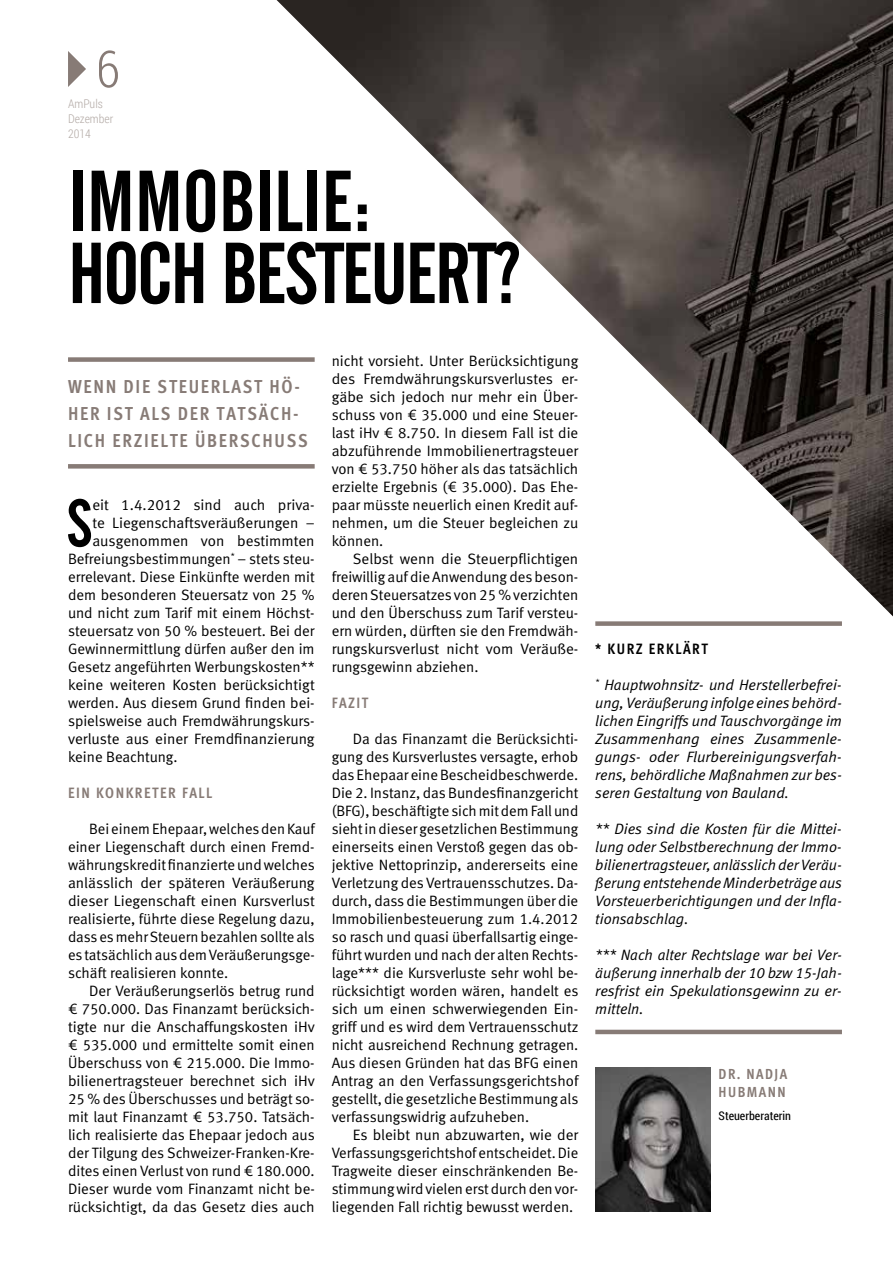
<style>
.page{position:relative;width:893px;height:1263px;background:#fff}
.page>*{position:absolute;margin:0;border:0;box-sizing:border-box;transform-origin:0 0}
.t1{font:85.5px/72px "Alternate Gothic No 2 BT";letter-spacing:-.025em;color:#000}
.t2{font:66px "Alternate Gothic No 2 BT";color:#000}
.t3{font:300 51px "Roboto Condensed";color:#877b76}
.t4{font:700 18.75px/27px "Meta Cond";letter-spacing:.09em;color:#877b76}
.t5{font:15px/18px "Meta Normal LF";color:#000;text-align:justify}
.t6{font:italic 15px/18px "Meta Normal LF";color:#000;text-align:justify}
.t7{font:700 15px "Meta Cond";letter-spacing:.1em;color:#877b76}
.t8{font:700 15px "Meta Cond";letter-spacing:.1em;color:#000}
.t9{font:14.55px/17.5px "Meta Cond Bold LF";letter-spacing:.1em;color:#877b76}
.t10{font:300 12px/15px "Roboto Condensed";color:#b5aca8}
.t11{font:12px "Roboto Condensed";color:#000}
</style>
<div class="page">
<svg style="left:68px;top:51px;width:18px;height:36px"></svg>
<div style="left:68px;top:357px;width:247px;height:5px;background:#877b76"></div>
<div style="left:68px;top:464px;width:247px;height:5px;background:#877b76"></div>
<div style="left:595px;top:621px;width:247px;height:5px;background:#877b76"></div>
<hr style="left:595px;top:1030px;width:247px;height:4px;background:#877b76">
<img style="left:595px;top:1068px;width:115px;height:143px">
<img style="left:277px;top:0;width:616px;height:616px">
<h3 class="t3" style="left:96px;top:34px;width:26px">6</h3>
<p class="t10" style="left:68px;top:96px;width:47px">AmPuls<br>Dezember<br>2014</p>
<h1 class="t1" style="left:68px;top:167px;width:454px">IMMOBILIE:<br>HOCH BESTEUERT?</h1>
<p class="t4" style="left:68px;top:373px;width:241px">WENN DIE STEUERLAST HÖ-<br>HER IST ALS DER TATSÄCH-<br>LICH ERZIELTE ÜBERSCHUSS</p>
<h2 class="t2" style="left:67px;top:486px;width:27px">S</h2>
<p class="t5" style="left:92px;top:496px;width:224px">eit 1.4.2012 sind auch priva-</p>
<p class="t5" style="left:92px;top:514px;width:224px">te Liegenschaftsveräußerungen –</p>
<p class="t5" style="left:92px;top:532px;width:224px">ausgenommen von bestimmten</p>
<p class="t5" style="left:68px;top:550px;width:248px">Befreiungsbestimmungen<sup>*</sup> – stets steu-</p>
<p class="t5" style="left:68px;top:568px;width:248px">errelevant. Diese Einkünfte werden mit</p>
<p class="t5" style="left:68px;top:586px;width:248px">dem besonderen Steuersatz von 25 %</p>
<p class="t5" style="left:68px;top:604px;width:248px">und nicht zum Tarif mit einem Höchst-</p>
<p class="t5" style="left:68px;top:622px;width:248px">steuersatz von 50 % besteuert. Bei der</p>
<p class="t5" style="left:68px;top:640px;width:248px">Gewinnermittlung dürfen außer den im</p>
<p class="t5" style="left:68px;top:658px;width:248px">Gesetz angeführten Werbungskosten**</p>
<p class="t5" style="left:68px;top:676px;width:248px">keine weiteren Kosten berücksichtigt</p>
<p class="t5" style="left:68px;top:694px;width:248px">werden. Aus diesem Grund finden bei-</p>
<p class="t5" style="left:68px;top:712px;width:248px">spielsweise auch Fremdwährungskurs-</p>
<p class="t5" style="left:68px;top:730px;width:248px">verluste aus einer Fremdfinanzierung</p>
<p class="t5" style="left:68px;top:748px;width:111px">keine Beachtung.</p>
<p class="t7" style="left:68px;top:784px;width:146px">EIN KONKRETER FALL</p>
<p class="t5" style="left:68px;top:820px;width:248px;text-indent:21px">Bei einem Ehepaar, welches den Kauf einer Liegenschaft durch einen Fremd&shy;währungskredit finanzierte und welches anlässlich der späteren Veräußerung dieser Liegenschaft einen Kursverlust realisierte, führte diese Regelung dazu, dass es mehr Steuern bezahlen sollte als es tatsächlich aus dem Veräußerungsge&shy;schäft realisieren konnte.</p>
<p class="t5" style="left:68px;top:982px;width:248px;text-indent:21px">Der Veräußerungserlös betrug rund € 750.000. Das Finanzamt berücksich&shy;tigte nur die Anschaffungskosten iHv € 535.000 und ermittelte somit einen Überschuss von € 215.000. Die Immo&shy;bilienertragsteuer berechnet sich iHv 25 % des Überschusses und beträgt so&shy;mit laut Finanzamt € 53.750. Tatsäch&shy;lich realisierte das Ehepaar jedoch aus der Tilgung des Schweizer-Franken-Kre&shy;dites einen Verlust von rund € 180.000.<br>Dieser wurde vom Finanzamt nicht be&shy;rücksichtigt, da das Gesetz dies auch</p>
<p class="t5" style="left:332px;top:352px;width:248px">nicht vorsieht. Unter Berücksichtigung des Fremdwährungskursverlustes er&shy;gäbe sich jedoch nur mehr ein Über&shy;schuss von € 35.000 und eine Steuer&shy;last iHv € 8.750. In diesem Fall ist die abzuführende Immobilienertragsteuer von € 53.750 höher als das tatsächlich erzielte Ergebnis (€ 35.000). Das Ehe&shy;paar müsste neuerlich einen Kredit auf&shy;nehmen, um die Steuer begleichen zu können.</p>
<p class="t5" style="left:332px;top:550px;width:248px;text-indent:21px">Selbst wenn die Steuerpflichtigen freiwillig auf die Anwendung des beson&shy;deren Steuersatzes von 25 % verzichten und den Überschuss zum Tarif versteu&shy;ern würden, dürften sie den Fremdwäh&shy;rungskursverlust nicht vom Veräuße&shy;rungsgewinn abziehen.</p>
<p class="t7" style="left:332px;top:694px;width:38px">FAZIT</p>
<p class="t5" style="left:332px;top:730px;width:248px;text-indent:21px">Da das Finanzamt die Berücksichti&shy;gung des Kursverlustes versagte, erhob das Ehepaar eine Bescheidbeschwerde.<br>Die 2. Instanz, das Bundesfinanzgericht (BFG), beschäftigte sich mit dem Fall und sieht in dieser gesetzlichen Bestimmung einerseits einen Verstoß gegen das ob&shy;jektive Nettoprinzip, andererseits eine Verletzung des Vertrauensschutzes. Da&shy;durch, dass die Bestimmungen über die Immobilienbesteuerung zum 1.4.2012 so rasch und quasi überfallsartig einge&shy;führt wurden und nach der alten Rechts&shy;lage*** die Kursverluste sehr wohl be&shy;rücksichtigt worden wären, handelt es sich um einen schwerwiegenden Ein&shy;griff und es wird dem Vertrauensschutz nicht ausreichend Rechnung getragen.<br>Aus diesen Gründen hat das BFG einen Antrag an den Verfassungsgerichtshof gestellt, die gesetzliche Bestimmung als verfassungswidrig aufzuheben.</p>
<p class="t5" style="left:332px;top:1126px;width:248px;text-indent:21px">Es bleibt nun abzuwarten, wie der Verfassungsgerichtshof entscheidet. Die Tragweite dieser einschränkenden Be&shy;stimmung wird vielen erst durch den vor&shy;liegenden Fall richtig bewusst werden.</p>
<p class="t8" style="left:595px;top:640px;width:114px">* KURZ ERKLÄRT</p>
<p class="t6" style="left:595px;top:676px;width:248px"><sup>*</sup> Hauptwohnsitz- und Herstellerbefrei&shy;ung, Veräußerung infolge eines behörd&shy;lichen Eingriffs und Tauschvorgänge im Zusammenhang eines Zusammenle&shy;gungs- oder Flurbereinigungsverfah&shy;rens, behördliche Maßnahmen zur bes&shy;seren Gestaltung von Bauland.</p>
<p class="t6" style="left:595px;top:820px;width:248px">** Dies sind die Kosten für die Mittei&shy;lung oder Selbstberechnung der Immo&shy;bilienertragsteuer, anlässlich der Veräu&shy;ßerung entstehende Minderbeträge aus Vorsteuerberichtigungen und der Infla&shy;tionsabschlag.</p>
<p class="t6" style="left:595px;top:946px;width:248px">*** Nach alter Rechtslage war bei Ver&shy;äußerung innerhalb der 10 bzw 15-Jah&shy;resfrist ein Spekulationsgewinn zu er&shy;mitteln.</p>
<p class="t9" style="left:719px;top:1065px;width:70px">DR. NADJA<br>HUBMANN</p>
<p class="t11" style="left:719px;top:1108px;width:74px">Steuerberaterin</p>
</div>
